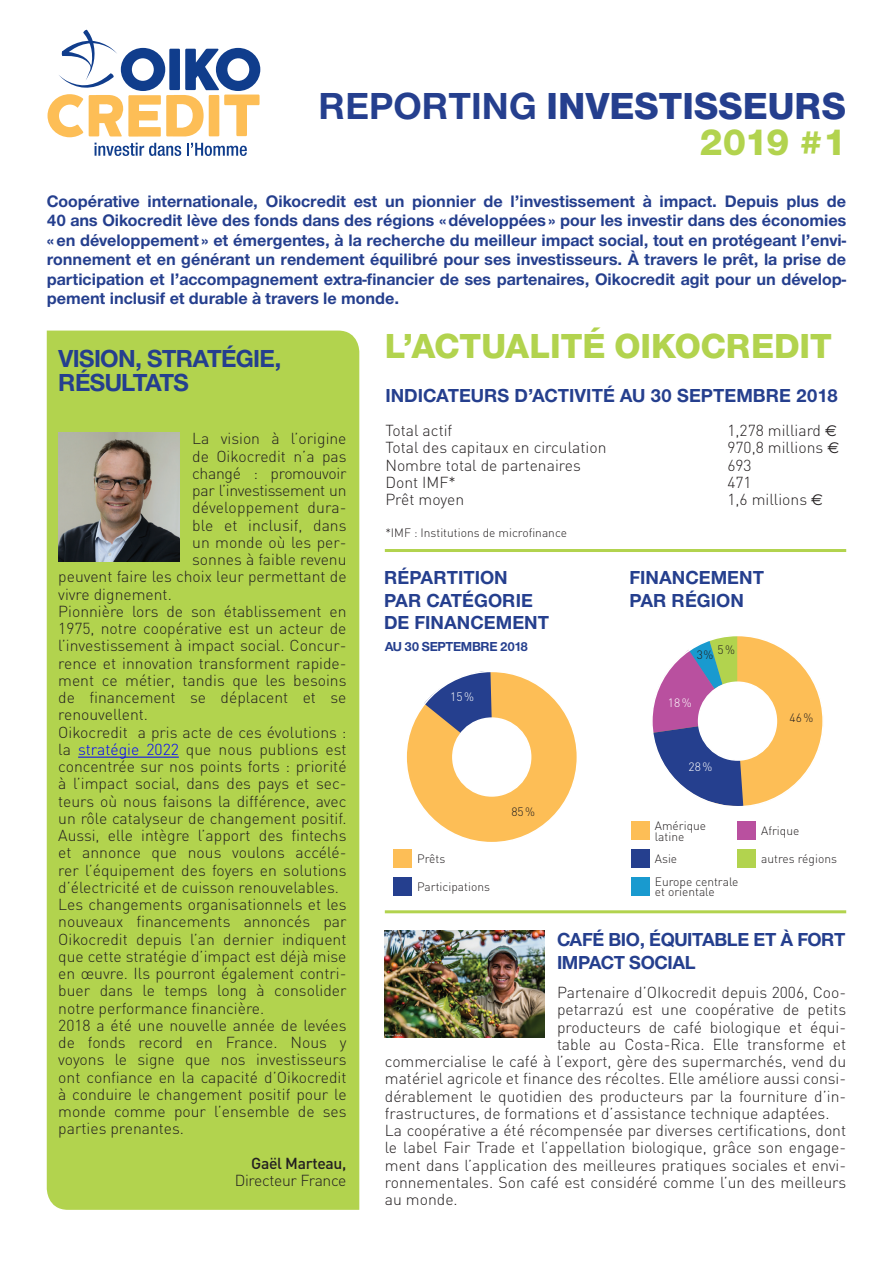
<style>
.page{position:relative;width:893px;height:1263px;background:#fff}
.page>*{position:absolute;margin:0;border:0;box-sizing:border-box;transform-origin:0 0}
.t1{font:800 39px "Nimbus Sans Novus T";color:#253f8e}
.t2{font:800 39px "Nimbus Sans Novus T";color:#b2d34e}
.t3{font:800 36px "Nimbus Sans Novus T";color:#b2d34e}
.TC{font:700 25.5px "Nimbus Sans Novus T";letter-spacing:-.03em;color:#253f8e}
.TC-2{font:700 19.5px/22.5px "Nimbus Sans Novus T";color:#253f8e}
.TC-3{font:700 19.5px/22.5px "Nimbus Sans Novus T";letter-spacing:-.02em;color:#253f8e}
.TC-4{font:700 17.25px/19.5px "Nimbus Sans Novus T";color:#253f8e;text-align:justify}
.Édito{font:300 15.75px/17.2px "DIN";color:#231f20;text-align:justify}
.TC-5{font:300 15.75px/17.2px "DIN";color:#231f20;text-align:justify}
.Édito-2{font:300 15.75px "DIN";letter-spacing:-.02em;color:#231f20}
.TC-6{font:300 15.75px/17.2px "DIN";letter-spacing:-.02em;color:#231f20;text-align:right}
.TC-7{font:700 13.5px "Nimbus Sans Novus T";letter-spacing:-.03em;color:#253f8e}
.TC-8{font:300 12px/10.5px "DIN";color:#231f20}
.t4{font:300 12px "DIN";color:#fff}
.s1{font-weight:700}
.s2{color:#00f}
.s3{font-weight:500}
.s4{font-family:"Euro Sans";font-weight:400}
</style>
<div class="page">
<svg style="left:48px;top:30px;width:212px;height:107px"></svg>
<svg style="left:95px;top:143px;width:86px;height:13px"></svg>
<svg style="left:187px;top:143px;width:60px;height:13px"></svg>
<div style="left:47px;top:331px;width:312px;height:879px;background:#b2d34e"></div>
<div style="left:393px;top:849px;width:18px;height:18px;background:#fdbe56"></div>
<div style="left:631px;top:821px;width:18px;height:19px;background:#fdbe56"></div>
<div style="left:737px;top:821px;width:19px;height:19px;background:#b9509f"></div>
<div style="left:393px;top:877px;width:18px;height:18px;background:#253f8e"></div>
<div style="left:631px;top:849px;width:18px;height:18px;background:#253f8e"></div>
<div style="left:631px;top:877px;width:18px;height:18px;background:#199acf"></div>
<div style="left:737px;top:849px;width:19px;height:18px;background:#b2d34e"></div>
<div style="left:406px;top:671px;width:171px;height:172px;background:#fdbe56;border-radius:50%"></div>
<svg style="left:424px;top:671px;width:68px;height:64px"></svg>
<div style="left:453px;top:718px;width:78px;height:78px;background:#fff;border-radius:50%"></div>
<div style="left:452px;top:717px;width:79px;height:80px;border:2px solid #fff;border-radius:50%"></div>
<div style="left:652px;top:635px;width:171px;height:172px;background:#fdbe56;border-radius:50%"></div>
<svg style="left:654px;top:638px;width:89px;height:166px"></svg>
<div style="left:699px;top:682px;width:77px;height:78px;background:#fff;border-radius:50%"></div>
<div style="left:698px;top:681px;width:79px;height:80px;border:2px solid #fff;border-radius:50%"></div>
<img style="left:58px;top:433px;width:121px;height:128px">
<img style="left:385px;top:931px;width:159px;height:106px">
<hr style="left:78px;top:757px;width:101px;height:1px;background:#00f">
<hr style="left:385px;top:549px;width:461px;height:3px;background:#b2d34e">
<hr style="left:385px;top:910px;width:461px;height:3px;background:#b2d34e">
<p class="t1" style="left:319px;top:82px;width:529px"><span class="s1">REPORTING</span> INVESTISSEURS</p>
<p class="t2" style="left:699px;top:118px;width:148px">2019 #1</p>
<p class="TC-4" style="left:47px;top:191px;width:801px">Coopérative internationale, Oikocredit est un pionnier de l’investissement à impact. Depuis plus de 40 ans Oikocredit lève des fonds dans des régions «développées » pour les investir dans des économies «en développement » et émergentes, à la recherche du meilleur impact social, tout en protégeant l’envi&shy;ronnement et en générant un rendement équilibré pour ses investisseurs. À travers le prêt, la prise de participation et l’accompagnement extra-financier de ses partenaires, Oikocredit agit pour un dévelop&shy;pement inclusif et durable à travers le monde.</p>
<p class="TC" style="left:58px;top:344px;width:225px">VISION, STRATÉGIE,</p>
<p class="TC" style="left:58px;top:368px;width:133px">RÉSULTATS</p>
<p class="Édito" style="left:192px;top:430px;width:156px">La vision à l’origine</p>
<p class="Édito" style="left:192px;top:447px;width:156px">de Oikocredit n’a pas</p>
<p class="Édito-2" style="left:192px;top:463px;width:156px">changé : promouvoir</p>
<p class="Édito-2" style="left:192px;top:481px;width:156px">par l’investissement un</p>
<p class="Édito" style="left:192px;top:499px;width:156px">développement dura-</p>
<p class="Édito" style="left:192px;top:516px;width:156px">ble et inclusif, dans</p>
<p class="Édito" style="left:192px;top:533px;width:156px">un monde où les per-</p>
<p class="Édito" style="left:192px;top:551px;width:156px">sonnes à faible revenu</p>
<p class="Édito" style="left:58px;top:568px;width:290px">peuvent faire les choix leur permettant de</p>
<p class="Édito" style="left:58px;top:585px;width:115px">vivre dignement.</p>
<p class="Édito" style="left:58px;top:602px;width:290px">Pionnière lors de son établissement en 1975, notre coopérative est un acteur de l’investissement à impact social. Concur&shy;rence et innovation transforment rapide&shy;ment ce métier, tandis que les besoins de financement se déplacent et se renouvellent.</p>
<p class="Édito" style="left:58px;top:723px;width:290px">Oikocredit a pris acte de ces évolutions : la <span class="s2">stratégie 2022</span> que nous publions est concentrée sur nos points forts : priorité à l’impact social, dans des pays et sec&shy;teurs où nous faisons la différence, avec un rôle catalyseur de changement positif.<br>Aussi, elle intègre l’apport des fintechs et annonce que nous voulons accélé&shy;rer l’équipement des foyers en solutions d’électricité et de cuisson renouvelables.</p>
<p class="Édito" style="left:58px;top:896px;width:290px">Les changements organisationnels et les nouveaux financements annoncés par Oikocredit depuis l’an dernier indiquent que cette stratégie d’impact est déjà mise en œuvre. Ils pourront également contri&shy;buer dans le temps long à consolider notre performance financière.</p>
<p class="Édito" style="left:58px;top:1016px;width:290px">2018 a été une nouvelle année de levées de fonds record en France. Nous y voyons le signe que nos investisseurs ont confiance en la capacité d’Oikocredit à conduire le changement positif pour le monde comme pour l’ensemble de ses parties prenantes.</p>
<p class="TC-6" style="left:235px;top:1154px;width:113px"><span class="s3">Gaël Marteau,<br></span>Directeur France</p>
<p class="t3" style="left:385px;top:324px;width:449px">L’ACTUALITÉ OIKOCREDIT</p>
<p class="TC-2" style="left:385px;top:384px;width:454px">INDICATEURS D’ACTIVITÉ AU 30 SEPTEMBRE 2018</p>
<p class="TC-5" style="left:385px;top:422px;width:69px">Total actif</p>
<p class="TC-5" style="left:727px;top:422px;width:111px">1,278 milliard <span class="s4">€</span></p>
<p class="TC-5" style="left:385px;top:439px;width:223px">Total des capitaux en circulation</p>
<p class="TC-5" style="left:727px;top:439px;width:113px">970,8 millions <span class="s4">€</span></p>
<p class="TC-5" style="left:385px;top:456px;width:197px">Nombre total de partenaires</p>
<p class="TC-5" style="left:727px;top:456px;width:26px">693</p>
<p class="TC-5" style="left:385px;top:473px;width:72px">Dont IMF*</p>
<p class="TC-5" style="left:727px;top:473px;width:26px">471</p>
<p class="TC-5" style="left:385px;top:491px;width:80px">Prêt moyen</p>
<p class="TC-5" style="left:727px;top:491px;width:97px">1,6 millions <span class="s4">€</span></p>
<p class="TC-8" style="left:385px;top:528px;width:183px">*IMF : Institutions de microfinance</p>
<p class="TC-2" style="left:384px;top:566px;width:166px">RÉPARTITION<br>PAR CATÉGORIE<br>DE FINANCEMENT</p>
<p class="TC-2" style="left:629px;top:566px;width:136px">FINANCEMENT<br>PAR RÉGION</p>
<p class="TC-7" style="left:385px;top:639px;width:145px">AU 30 SEPTEMBRE 2018</p>
<p class="t4" style="left:450px;top:690px;width:25px">15%</p>
<p class="TC-8" style="left:417px;top:853px;width:30px">Prêts</p>
<p class="TC-8" style="left:417px;top:881px;width:74px">Participations</p>
<p class="TC-8" style="left:511px;top:806px;width:25px">85%</p>
<p class="TC-8" style="left:717px;top:644px;width:19px">5%</p>
<p class="TC-8" style="left:697px;top:650px;width:18px">3%</p>
<p class="t4" style="left:668px;top:696px;width:25px">18%</p>
<p class="t4" style="left:689px;top:759px;width:25px">28%</p>
<p class="TC-8" style="left:789px;top:712px;width:25px">46%</p>
<p class="TC-8" style="left:655px;top:820px;width:53px">Amérique latine</p>
<p class="TC-8" style="left:761px;top:826px;width:40px">Afrique</p>
<p class="TC-8" style="left:655px;top:853px;width:24px">Asie</p>
<p class="TC-8" style="left:655px;top:876px;width:85px">Europe centrale et orientale</p>
<p class="TC-8" style="left:761px;top:853px;width:77px">autres régions</p>
<p class="TC-3" style="left:557px;top:928px;width:290px">CAFÉ BIO, ÉQUITABLE ET À FORT<br>IMPACT SOCIAL</p>
<p class="TC-5" style="left:557px;top:984px;width:291px">Partenaire d’OIkocredit depuis 2006, Coo-</p>
<p class="TC-5" style="left:557px;top:1001px;width:291px">petarrazú est une coopérative de petits</p>
<p class="TC-5" style="left:557px;top:1018px;width:291px">producteurs de café biologique et équi-</p>
<p class="TC-5" style="left:557px;top:1035px;width:291px">table au Costa- Rica. Elle transforme et</p>
<p class="TC-5" style="left:385px;top:1053px;width:463px">commercialise le café à l’export, gère des supermarchés, vend du</p>
<p class="TC-5" style="left:385px;top:1070px;width:463px">matériel agricole et finance des récoltes. Elle améliore aussi consi-</p>
<p class="TC-5" style="left:385px;top:1087px;width:463px">dérablement le quotidien des producteurs par la fourniture d’in-</p>
<p class="TC-5" style="left:385px;top:1104px;width:446px">frastructures, de formations et d’assistance technique adaptées.</p>
<p class="TC-5" style="left:385px;top:1122px;width:463px">La coopérative a été récompensée par diverses certifications, dont le label Fair Trade et l’appellation biologique, grâce son engage&shy;ment dans l’application des meilleures pratiques sociales et envi&shy;ronnementales. Son café est considéré comme l’un des meilleurs au monde.</p>
</div>
